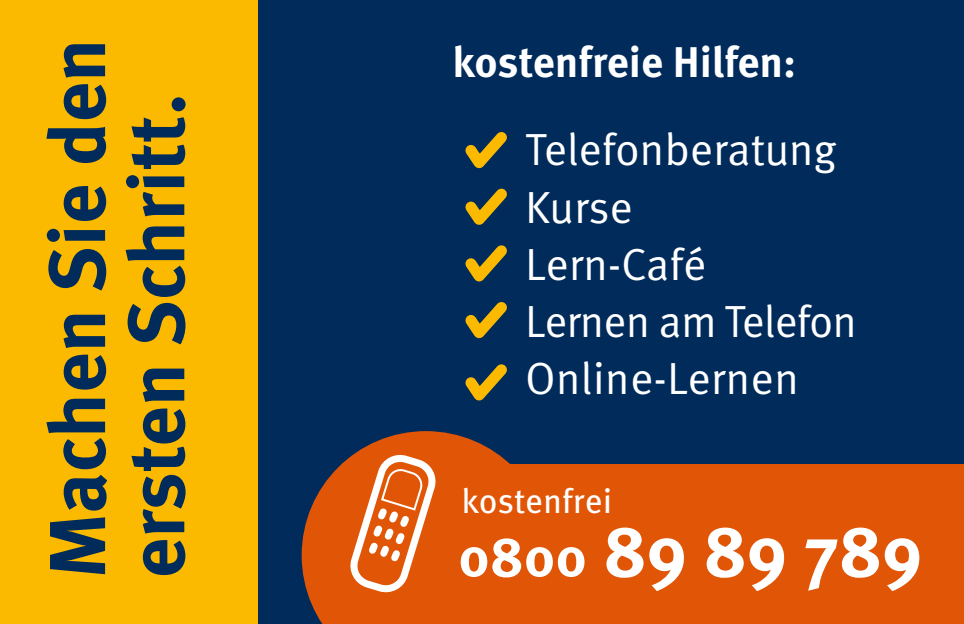
<style>
.page{position:relative;width:964px;height:624px;background:#fff}
.page>*{position:absolute;margin:0;border:0;box-sizing:border-box;transform-origin:0 0}
.t1{font:700 79.2px/79.2px "Meta Pro";letter-spacing:-.005em;color:#002b5a}
.t2{font:700 72px "Meta Pro";letter-spacing:-.01em;color:#fff}
.t3{font:45.2px/57.2px "Meta Pro";letter-spacing:-.01em;color:#fff}
.t4{font:700 42.8px "Meta Pro";color:#fff}
.t5{font:34.4px "Meta Pro";letter-spacing:-.005em;color:#fff}
.s1{font-size:56px}
</style>
<div class="page">
<div style="left:27px;top:0;width:573px;height:624px;background:#fbba00"></div>
<div style="left:258px;top:0;width:706px;height:624px;background:#002b5a"></div>
<div style="left:550px;top:464px;width:414px;height:160px;background:#e15606"></div>
<svg style="left:465px;top:132px;width:42px;height:269px"></svg>
<svg style="left:302px;top:431px;width:248px;height:193px;fill:#e15606"></svg>
<svg style="left:349px;top:453px;width:88px;height:143px"></svg>
<div style="left:0;top:0;width:102px;height:624px;background:#fbba00"></div>
<h1 class="t1" style="left:40px;top:578px;width:541px;rotate:-90deg">Machen Sie den ersten Schritt.</h1>
<p class="t4" style="left:452px;top:35px;width:345px">kostenfreie Hilfen:</p>
<p class="t3" style="left:525px;top:122px;width:333px">Telefonberatung<br>Kurse<br>Lern-Café<br>Lernen am Telefon<br>Online-Lernen</p>
<p class="t5" style="left:461px;top:479px;width:152px">kostenfrei</p>
<h2 class="t2" style="left:458px;top:505px;width:466px"><span class="s1">0800</span> 89 89 789</h2>
</div>
